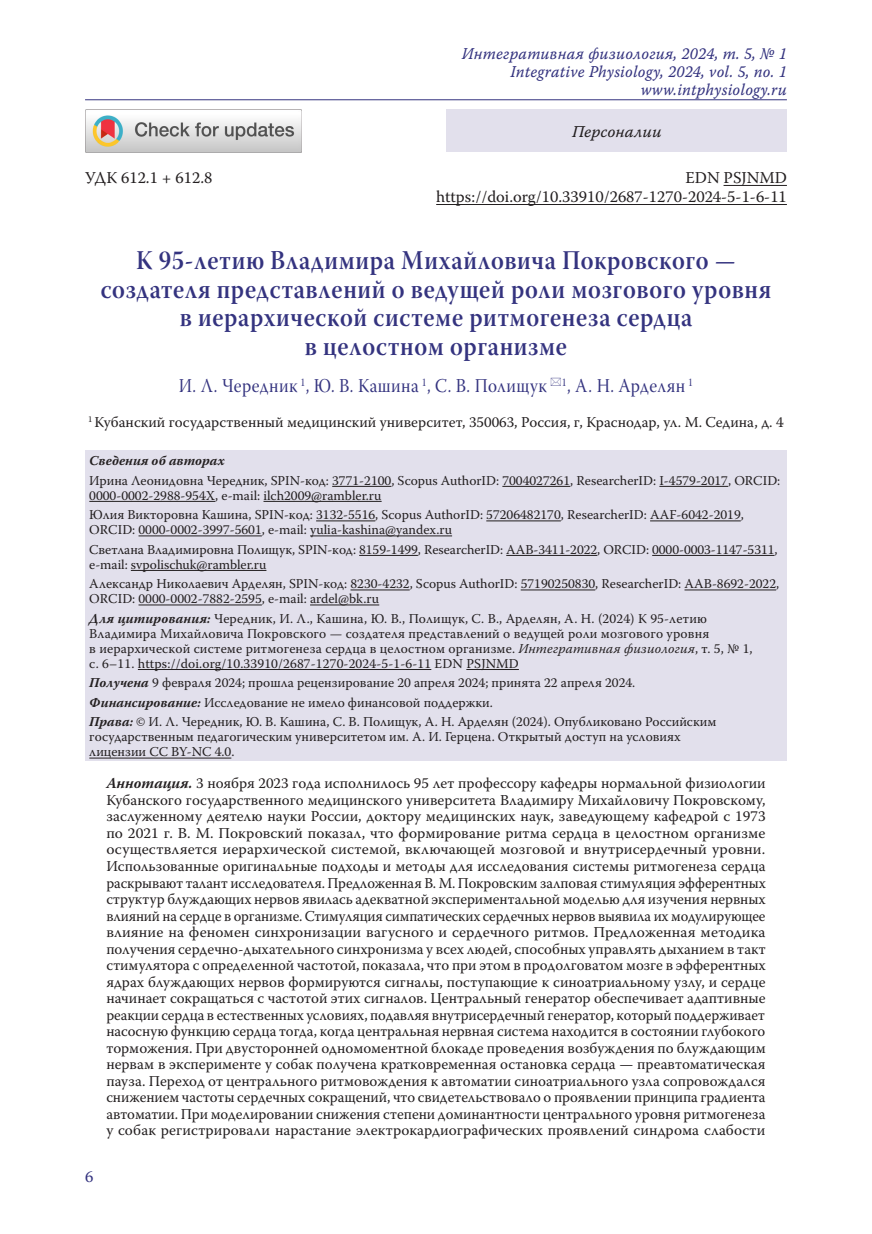
<style>
.page{position:relative;width:872px;height:1234px;background:#fff}
.page>*{position:absolute;margin:0;border:0;box-sizing:border-box;transform-origin:0 0}
.Заголовок_1{font:27px/28.5px "Warnock Pro Semibold Subh";letter-spacing:.025em;color:#34337f;text-align:center;scale:.9 1}
.Заголовок_2{font:19.5px "Warnock Pro Subh";letter-spacing:.025em;color:#34337f;scale:.9 1}
.t1{font:16.5px/18px "Warnock Pro It Capt";letter-spacing:.01em;color:#34337f;text-align:right;scale:.95 1}
.Body{font:16.5px "Warnock Pro";color:#231f20}
.t2{font:16.5px "Warnock Pro It Capt";color:#231f20}
.t3{font:16.5px "Warnock Pro";color:#34337f}
.Annotation{font:15px/16.5px "Warnock Pro";letter-spacing:.005em;color:#231f20;text-align:justify}
.Affiliation{font:15px "Warnock Pro";color:#231f20}
.Affiliation_info{font:13.5px/15px "Warnock Pro";color:#231f20}
.Affiliation_info-2{font:italic 700 13.5px "Warnock Pro";letter-spacing:.005em;color:#231f20}
.s1{font-weight:700;font-style:italic}
.s2{font-style:italic}
</style>
<div class="page">
<hr style="left:85px;top:99px;width:702px;height:1px;background:#34337f">
<div style="left:446px;top:109px;width:341px;height:43px;background:#e2e0ec"></div>
<hr style="left:723px;top:185px;width:64px;height:1px;background:#231f20">
<hr style="left:436px;top:204px;width:351px;height:1px;background:#231f20">
<div style="left:85px;top:450px;width:702px;height:310px;background:#e2e0ec"></div>
<hr style="left:332px;top:486px;width:59px;height:1px;background:#231f20">
<hr style="left:502px;top:486px;width:68px;height:1px;background:#231f20">
<hr style="left:659px;top:486px;width:69px;height:1px;background:#231f20">
<hr style="left:89px;top:501px;width:126px;height:1px;background:#231f20">
<hr style="left:263px;top:501px;width:118px;height:1px;background:#231f20">
<hr style="left:316px;top:520px;width:59px;height:1px;background:#231f20">
<hr style="left:486px;top:520px;width:75px;height:1px;background:#231f20">
<hr style="left:650px;top:520px;width:91px;height:1px;background:#231f20">
<hr style="left:138px;top:535px;width:124px;height:1px;background:#231f20">
<hr style="left:310px;top:535px;width:142px;height:1px;background:#231f20">
<hr style="left:359px;top:555px;width:59px;height:1px;background:#231f20">
<hr style="left:506px;top:555px;width:91px;height:1px;background:#231f20">
<hr style="left:652px;top:555px;width:122px;height:1px;background:#231f20">
<hr style="left:131px;top:570px;width:135px;height:1px;background:#231f20">
<hr style="left:350px;top:589px;width:60px;height:1px;background:#231f20">
<hr style="left:521px;top:589px;width:74px;height:1px;background:#231f20">
<hr style="left:684px;top:589px;width:92px;height:1px;background:#231f20">
<hr style="left:138px;top:604px;width:124px;height:1px;background:#231f20">
<hr style="left:310px;top:604px;width:69px;height:1px;background:#231f20">
<hr style="left:138px;top:669px;width:293px;height:1px;background:#231f20">
<hr style="left:466px;top:669px;width:53px;height:1px;background:#231f20">
<hr style="left:89px;top:757px;width:142px;height:1px;background:#231f20">
<img style="left:85px;top:109px;width:217px;height:43px">
<p class="t1" style="left:462px;top:44px;width:344px">Интегративная физиология, 2024, т. 5, № 1<br>Integrative Physiology, 2024, vol. 5, no. 1 www.intphysiology.ru</p>
<p class="t2" style="left:572px;top:121px;width:91px">Персоналии</p>
<p class="Body" style="left:85px;top:168px;width:129px">УДК 612.1 + 612.8</p>
<p class="Body" style="left:685px;top:168px;width:103px">EDN PSJNMD</p>
<p class="Body" style="left:436px;top:187px;width:352px">https://doi.org/10.33910/2687-1270-2024-5-1-6-11</p>
<p class="Заголовок_1" style="left:101px;top:245px;width:746px">К 95-летию Владимира Михайловича Покровского — создателя представлений о ведущей роли мозгового уровня в иерархической системе ритмогенеза сердца<br>в целостном организме</p>
<p class="Заголовок_2" style="left:179px;top:375px;width:573px">И. Л. Чередник <sup>1</sup>, Ю. В. Кашина <sup>1</sup>, С. В. Полищук <sup>1</sup>, А. Н. Арделян <sup>1</sup></p>
<p class="Affiliation" style="left:88px;top:412px;width:697px"><sup>1</sup> Кубанский государственный медицинский университет, 350063, Россия, г, Краснодар, ул. М. Седина, д. 4</p>
<p class="Affiliation_info-2" style="left:89px;top:452px;width:137px">Сведения об авторах</p>
<p class="Affiliation_info" style="left:89px;top:472px;width:692px">Ирина Леонидовна Чередник, SPIN-код: 3771-2100, Scopus AuthorID: 7004027261, ResearcherID: I-4579-2017, ORCID:<br>0000-0002-2988-954X, e-mail: ilch2009@rambler.ru</p>
<p class="Affiliation_info" style="left:89px;top:507px;width:656px">Юлия Викторовна Кашина, SPIN-код: 3132-5516, Scopus AuthorID: 57206482170, ResearcherID: AAF-6042-2019,<br>ORCID: 0000-0002-3997-5601, e-mail: yulia-kashina@yandex.ru</p>
<p class="Affiliation_info" style="left:89px;top:541px;width:689px">Светлана Владимировна Полищук, SPIN-код: 8159-1499, ResearcherID: AAB-3411-2022, ORCID: 0000-0003-1147-5311, e-mail: svpolischuk@rambler.ru</p>
<p class="Affiliation_info" style="left:89px;top:576px;width:691px">Александр Николаевич Арделян, SPIN-код: 8230-4232, Scopus AuthorID: 57190250830, ResearcherID: AAB-8692-2022,<br>ORCID: 0000-0002-7882-2595, e-mail: ardel@bk.ru</p>
<p class="Affiliation_info" style="left:89px;top:610px;width:665px"><span class="s1">Для цитирования:</span> Чередник, И. Л., Кашина, Ю. В., Полищук, С. В., Арделян, А. Н. (2024) К 95-летию Владимира Михайловича Покровского — создателя представлений о ведущей роли мозгового уровня<br>в иерархической системе ритмогенеза сердца в целостном организме. <span class="s2">Интегративная физиология</span>, т. 5, № 1, с. 6–11. https://doi.org/10.33910/2687-1270-2024-5-1-6-11 EDN PSJNMD</p>
<p class="Affiliation_info" style="left:89px;top:675px;width:547px"><span class="s1">Получена</span> 9 февраля 2024; прошла рецензирование 20 апреля 2024; принята 22 апреля 2024.</p>
<p class="Affiliation_info" style="left:89px;top:694px;width:405px"><span class="s1">Финансирование:</span> Исследование не имело финансовой поддержки.</p>
<p class="Affiliation_info" style="left:89px;top:714px;width:628px"><span class="s1">Права:</span> © И. Л. Чередник, Ю. В. Кашина, С. В. Полищук, А. Н. Арделян (2024). Опубликовано Российским государственным педагогическим университетом им. А. И. Герцена. Открытый доступ на условиях лицензии CC BY-NC 4.0.</p>
<p class="Annotation" style="left:106px;top:774px;width:661px"><span class="s1">Аннотация.</span> 3 ноября 2023 года исполнилось 95 лет профессору кафедры нормальной физиологии Кубанского государственного медицинского университета Владимиру Михайловичу Покровскому, заслуженному деятелю науки России, доктору медицинских наук, заведующему кафедрой с 1973 по 2021 г. В. М. Покровский показал, что формирование ритма сердца в целостном организме осуществляется иерархической системой, включающей мозговой и внутрисердечный уровни.<br>Использованные оригинальные подходы и методы для исследования системы ритмогенеза сердца раскрывают талант исследователя. Предложенная В. М. Покровским залповая стимуляция эфферентных структур блуждающих нервов явилась адекватной экспериментальной моделью для изучения нервных влияний на сердце в организме. Стимуляция симпатических сердечных нервов выявила их модулирующее влияние на феномен синхронизации вагусного и сердечного ритмов. Предложенная методика получения сердечно-дыхательного синхронизма у всех людей, способных управлять дыханием в такт стимулятора с определенной частотой, показала, что при этом в продолговатом мозге в эфферентных ядрах блуждающих нервов формируются сигналы, поступающие к синоатриальному узлу, и сердце начинает сокращаться с частотой этих сигналов. Центральный генератор обеспечивает адаптивные реакции сердца в естественных условиях, подавляя внутрисердечный генератор, который поддерживает насосную функцию сердца тогда, когда центральная нервная система находится в состоянии глубокого торможения. При двусторонней одномоментной блокаде проведения возбуждения по блуждающим нервам в эксперименте у собак получена кратковременная остановка сердца — преавтоматическая пауза. Переход от центрального ритмовождения к автоматии синоатриального узла сопровождался снижением частоты сердечных сокращений, что свидетельствовало о проявлении принципа градиента автоматии. При моделировании снижения степени доминантности центрального уровня ритмогенеза у собак регистрировали нарастание электрокардиографических проявлений синдрома слабости</p>
<p class="t3" style="left:85px;top:1166px;width:10px">6</p>
</div>
